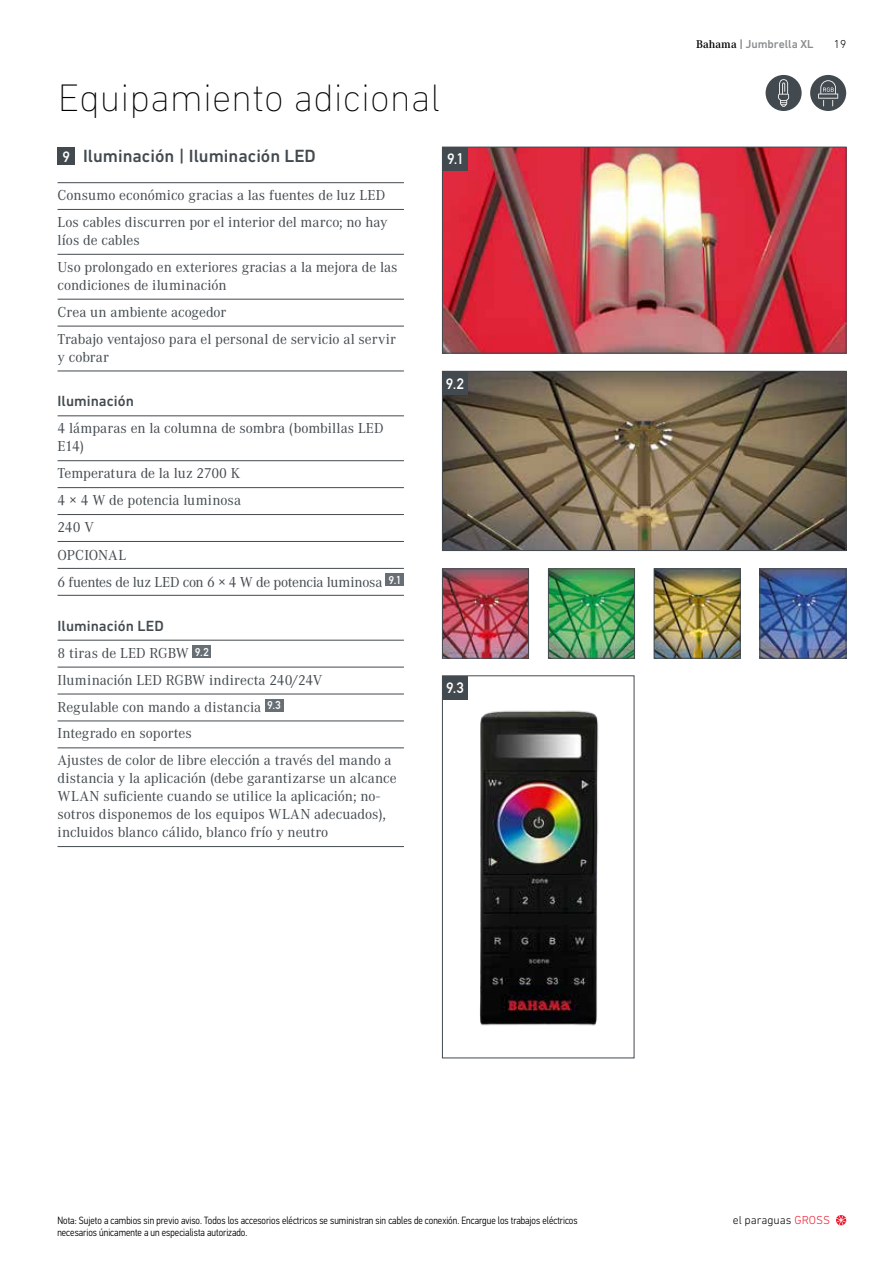
<style>
.page{position:relative;width:893px;height:1263px;background:#fff}
.page>*{position:absolute;margin:0;border:0;box-sizing:border-box;transform-origin:0 0}
.t1{font:200 39px "DIN Next LT Pro";color:#000}
.t2{font:500 18px "DIN Next LT Pro";color:#434a4f}
.t3{font:15px/26.8px "Corporate A";color:#434a4f}
.t4{font:500 15px "DIN Next LT Pro";letter-spacing:.005em;color:#434a4f}
.t5{font:700 15px "DIN Alternate";color:#fff}
.t6{font:300 11.85px "DIN Next LT Pro";color:#000}
.t7{font:500 11.7px "DIN Next LT Pro";color:#8a8c8e}
.t8{font:300 11.7px "DIN Next LT Pro";color:#000}
.t9{font:300 10.5px/12.6px "PF Din Text Cond Pro";color:#000}
.s1{font-family:"DIN Alternate";font-weight:700;font-size:15px;color:#fff}
.s2{font-family:"DIN Alternate";font-weight:700;font-size:11.25px;color:#fff}
.s3{font-family:"Corporate A";font-weight:600;color:#000}
.s4{font-weight:300;color:#000}
.s5{color:#ed1b31}
</style>
<div class="page">
<div style="left:810px;top:75px;width:36px;height:36px;background:#434a4f;border-radius:50%"></div>
<svg style="left:818px;top:80px;width:20px;height:26px"></svg>
<div style="left:766px;top:75px;width:36px;height:36px;background:#434a4f;border-radius:50%"></div>
<svg style="left:778px;top:79px;width:11px;height:28px"></svg>
<hr style="left:58px;top:182px;width:346px;height:1px;background:#434a4f">
<hr style="left:58px;top:209px;width:346px;height:1px;background:#434a4f">
<hr style="left:58px;top:254px;width:346px;height:1px;background:#434a4f">
<hr style="left:58px;top:299px;width:346px;height:1px;background:#434a4f">
<hr style="left:58px;top:326px;width:346px;height:1px;background:#434a4f">
<hr style="left:58px;top:371px;width:346px;height:1px;background:#434a4f">
<hr style="left:58px;top:416px;width:346px;height:1px;background:#434a4f">
<hr style="left:58px;top:460px;width:346px;height:1px;background:#434a4f">
<hr style="left:58px;top:487px;width:346px;height:1px;background:#434a4f">
<hr style="left:58px;top:514px;width:346px;height:1px;background:#434a4f">
<hr style="left:58px;top:541px;width:346px;height:1px;background:#434a4f">
<hr style="left:58px;top:568px;width:346px;height:1px;background:#434a4f">
<hr style="left:58px;top:595px;width:346px;height:1px;background:#434a4f">
<hr style="left:58px;top:640px;width:346px;height:1px;background:#434a4f">
<hr style="left:58px;top:667px;width:346px;height:1px;background:#434a4f">
<hr style="left:58px;top:694px;width:346px;height:1px;background:#434a4f">
<hr style="left:58px;top:721px;width:346px;height:1px;background:#434a4f">
<hr style="left:58px;top:748px;width:346px;height:1px;background:#434a4f">
<hr style="left:58px;top:846px;width:346px;height:1px;background:#434a4f">
<div style="left:58px;top:147px;width:17px;height:17px;background:#434a4f"></div>
<div style="left:385px;top:573px;width:19px;height:13px;background:#676f75"></div>
<div style="left:193px;top:645px;width:18px;height:13px;background:#676f75"></div>
<div style="left:265px;top:699px;width:18px;height:12px;background:#676f75"></div>
<img style="left:444px;top:149px;width:400px;height:202px">
<div style="left:442px;top:147px;width:404px;height:206px;border:1px solid #434a4f"></div>
<img style="left:444px;top:373px;width:400px;height:176px">
<div style="left:442px;top:371px;width:404px;height:180px;border:1px solid #434a4f"></div>
<img style="left:444px;top:571px;width:83px;height:85px">
<div style="left:442px;top:569px;width:87px;height:89px;border:1px solid #434a4f"></div>
<img style="left:550px;top:571px;width:83px;height:85px">
<div style="left:548px;top:569px;width:87px;height:89px;border:1px solid #434a4f"></div>
<img style="left:656px;top:571px;width:82px;height:85px">
<div style="left:654px;top:569px;width:86px;height:89px;border:1px solid #434a4f"></div>
<img style="left:762px;top:571px;width:82px;height:85px">
<div style="left:760px;top:569px;width:86px;height:89px;border:1px solid #434a4f"></div>
<div style="left:442px;top:371px;width:26px;height:23px;background:#434a4f"></div>
<div style="left:442px;top:147px;width:26px;height:23px;background:#434a4f"></div>
<img style="left:444px;top:699px;width:155px;height:327px">
<div style="left:442px;top:676px;width:192px;height:382px;border:1px solid #434a4f"></div>
<div style="left:442px;top:676px;width:26px;height:23px;background:#434a4f"></div>
<svg style="left:836px;top:1215px;width:10px;height:10px"></svg>
<h1 class="t1" style="left:58px;top:75px;width:384px">Equipamiento adicional</h1>
<p class="t2" style="left:63px;top:145px;width:255px"><span class="s1">9</span> Iluminación | Iluminación LED</p>
<p class="t3" style="left:58px;top:181px;width:332px">Consumo económico gracias a las fuentes de luz LED<br>Los cables discurren por el interior del marco; no hay</p>
<p class="t3" style="left:58px;top:226px;width:342px">líos de cables<br>Uso prolongado en exteriores gracias a la mejora de las</p>
<p class="t3" style="left:58px;top:271px;width:340px">condiciones de iluminación<br>Crea un ambiente acogedor<br>Trabajo ventajoso para el personal de servicio al servir</p>
<p class="t3" style="left:58px;top:342px;width:53px">y cobrar</p>
<p class="t4" style="left:58px;top:393px;width:78px">Iluminación</p>
<p class="t3" style="left:58px;top:419px;width:328px;line-height:18px">4 lámparas en la columna de sombra (bombillas LED<br>E14)</p>
<p class="t3" style="left:58px;top:459px;width:345px">Temperatura de la luz 2700 K<br>4 × 4 W de potencia luminosa<br>240 V<br>OPCIONAL<br>6 fuentes de luz LED con 6 × 4 W de potencia luminosa <sup>9.1</sup></p>
<p class="t4" style="left:58px;top:617px;width:108px">Iluminación LED</p>
<p class="t3" style="left:58px;top:639px;width:335px">8 tiras de LED RGBW <span class="s2">9.2<br></span>Iluminación LED RGBW indirecta 240/24V<br>Regulable con mando a distancia <span class="s2">9.3<br></span>Integrado en soportes<br>Ajustes de color de libre elección a través del mando a</p>
<p class="t3" style="left:58px;top:769px;width:340px;line-height:18px">distancia y la aplicación (debe garantizarse un alcance WLAN suficiente cuando se utilice la aplicación; no&shy;sotros disponemos de los equipos WLAN adecuados), incluidos blanco cálido, blanco frío y neutro</p>
<p class="t5" style="left:448px;top:148px;width:18px">9.1</p>
<p class="t5" style="left:446px;top:372px;width:19px">9.2</p>
<p class="t5" style="left:446px;top:677px;width:19px">9.3</p>
<p class="t7" style="left:696px;top:37px;width:119px"><span class="s3">Bahama</span> <span class="s4">|</span> Jumbrella XL</p>
<p class="t8" style="left:834px;top:37px;width:14px">19</p>
<p class="t9" style="left:57px;top:1214px;width:522px">Nota: Sujeto a cambios sin previo aviso. Todos los accesorios eléctricos se suministran sin cables de conexión. Encargue los trabajos eléctricos necesarios únicamente a un especialista autorizado.</p>
<p class="t6" style="left:733px;top:1213px;width:99px">el paraguas <span class="s5">GROSS</span></p>
</div>
